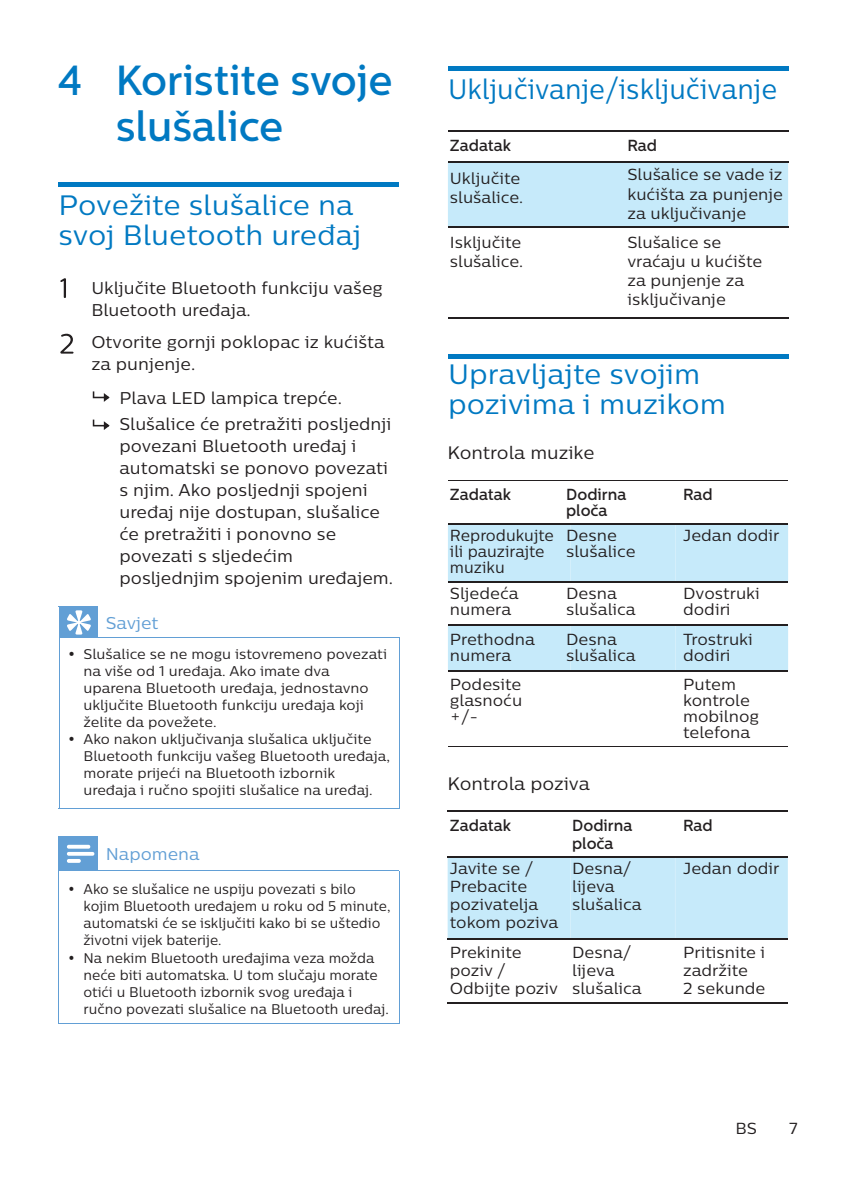
<style>
.page{position:relative;width:842px;height:1191px;background:#fff}
.page>*{position:absolute;margin:0;border:0;box-sizing:border-box;transform-origin:0 0}
.t1{font:500 42px/46px "Centrale Sans";color:#0079c2}
.t2{font:28px/30px "Centrale Sans";color:#0079c2}
.t3{font:28px "Centrale Sans";color:#0079c2;scale:.92 1}
.t4{font:18px "Centrale Sans";color:#231f20}
.t5{font:17px/22px "Centrale Sans";color:#231f20}
.t6{font:17px "Centrale Sans";color:#629fd5}
.t7{font:16px/16px "Centrale Sans";color:#231f20}
.t8{font:500 16px/16px "Centrale Sans";color:#231f20}
.t9{font:16px/16px "Centrale Sans";color:#231f20;scale:.95 1}
.t10{font:14px/17px "Centrale Sans";color:#231f20}
.t11{font:14px/17px "Centrale Sans";color:#231f20;scale:.96 1}
.t12{font:14px/17px "Centrale Sans";color:#231f20;scale:.95 1}
</style>
<div class="page">
<hr style="left:448px;top:67px;width:340px;height:4px;background:#0079c2">
<hr style="left:448px;top:354px;width:340px;height:4px;background:#0079c2">
<svg style="left:448px;top:524px;width:340px;height:146px;fill:#c6eafa"></svg>
<hr style="left:448px;top:479px;width:132px;height:1px;background:#231f20">
<hr style="left:580px;top:479px;width:94px;height:1px;background:#231f20">
<hr style="left:674px;top:479px;width:114px;height:1px;background:#231f20">
<hr style="left:448px;top:523px;width:132px;height:1px;background:#231f20">
<hr style="left:580px;top:523px;width:94px;height:1px;background:#231f20">
<hr style="left:674px;top:523px;width:114px;height:1px;background:#231f20">
<hr style="left:448px;top:581px;width:132px;height:2px;background:#231f20">
<hr style="left:580px;top:581px;width:94px;height:2px;background:#231f20">
<hr style="left:674px;top:581px;width:114px;height:2px;background:#231f20">
<hr style="left:448px;top:624px;width:132px;height:1px;background:#231f20">
<hr style="left:580px;top:624px;width:94px;height:1px;background:#231f20">
<hr style="left:674px;top:624px;width:114px;height:1px;background:#231f20">
<hr style="left:448px;top:670px;width:132px;height:1px;background:#231f20">
<hr style="left:580px;top:670px;width:94px;height:1px;background:#231f20">
<hr style="left:674px;top:670px;width:114px;height:1px;background:#231f20">
<hr style="left:448px;top:746px;width:132px;height:1px;background:#231f20">
<hr style="left:580px;top:746px;width:94px;height:1px;background:#231f20">
<hr style="left:674px;top:746px;width:114px;height:1px;background:#231f20">
<hr style="left:59px;top:182px;width:340px;height:4px;background:#0079c2">
<svg style="left:60px;top:278px;width:6px;height:20px"></svg>
<svg style="left:60px;top:334px;width:14px;height:19px"></svg>
<svg style="left:93px;top:391px;width:17px;height:11px"></svg>
<svg style="left:93px;top:419px;width:17px;height:11px"></svg>
<div style="left:59px;top:607px;width:39px;height:31px;background:#629fd5"></div>
<hr style="left:59px;top:638px;width:1px;height:170px;background:#629fd5">
<hr style="left:399px;top:638px;width:1px;height:170px;background:#629fd5">
<hr style="left:59px;top:808px;width:39px;height:1px;background:#629fd5">
<hr style="left:98px;top:808px;width:301px;height:1px;background:#629fd5">
<hr style="left:59px;top:606px;width:39px;height:1px;background:#629fd5">
<hr style="left:98px;top:607px;width:1px;height:31px;background:#629fd5">
<hr style="left:98px;top:638px;width:301px;height:1px;background:#629fd5">
<svg style="left:67px;top:610px;width:24px;height:24px"></svg>
<div style="left:59px;top:836px;width:39px;height:35px;background:#629fd5"></div>
<hr style="left:59px;top:871px;width:1px;height:152px;background:#629fd5">
<hr style="left:399px;top:871px;width:1px;height:152px;background:#629fd5">
<hr style="left:59px;top:1023px;width:39px;height:1px;background:#629fd5">
<hr style="left:98px;top:1023px;width:301px;height:1px;background:#629fd5">
<hr style="left:97px;top:870px;width:302px;height:1px;background:#629fd5">
<svg style="left:67px;top:844px;width:27px;height:19px"></svg>
<div style="left:448px;top:162px;width:340px;height:64px;background:#c6eafa"></div>
<hr style="left:448px;top:130px;width:128px;height:1px;background:#231f20">
<hr style="left:576px;top:130px;width:108px;height:1px;background:#231f20">
<hr style="left:684px;top:130px;width:104px;height:1px;background:#231f20">
<hr style="left:448px;top:161px;width:128px;height:1px;background:#231f20">
<hr style="left:576px;top:161px;width:108px;height:1px;background:#231f20">
<hr style="left:684px;top:161px;width:104px;height:1px;background:#231f20">
<hr style="left:448px;top:226px;width:128px;height:1px;background:#231f20">
<hr style="left:576px;top:226px;width:108px;height:1px;background:#231f20">
<hr style="left:684px;top:226px;width:104px;height:1px;background:#231f20">
<hr style="left:448px;top:318px;width:340px;height:1px;background:#231f20">
<div style="left:448px;top:858px;width:340px;height:80px;background:#c6eafa"></div>
<hr style="left:448px;top:810px;width:132px;height:1px;background:#231f20">
<hr style="left:580px;top:810px;width:93px;height:1px;background:#231f20">
<hr style="left:673px;top:810px;width:115px;height:1px;background:#231f20">
<hr style="left:448px;top:857px;width:132px;height:1px;background:#231f20">
<hr style="left:580px;top:857px;width:93px;height:1px;background:#231f20">
<hr style="left:673px;top:857px;width:115px;height:1px;background:#231f20">
<hr style="left:448px;top:938px;width:132px;height:1px;background:#231f20">
<hr style="left:580px;top:938px;width:93px;height:1px;background:#231f20">
<hr style="left:673px;top:938px;width:115px;height:1px;background:#231f20">
<hr style="left:448px;top:1002px;width:132px;height:1px;background:#231f20">
<hr style="left:580px;top:1002px;width:93px;height:1px;background:#231f20">
<hr style="left:673px;top:1002px;width:115px;height:1px;background:#231f20">
<h1 class="t1" style="left:116px;top:57px;width:278px;text-indent:-58px">4 Koristite svoje slušalice</h1>
<h2 class="t2" style="left:59px;top:189px;width:304px">Povežite slušalice na svoj Bluetooth uređaj</h2>
<p class="t5" style="left:91px;top:277px;width:293px">Uključite Bluetooth funkciju vašeg<br>Bluetooth uređaja.</p>
<p class="t5" style="left:91px;top:331px;width:295px">Otvorite gornji poklopac iz kućišta za punjenje.</p>
<p class="t5" style="left:119px;top:384px;width:273px;line-height:26px">Plava LED lampica trepće.<br>Slušalice će pretražiti posljednji</p>
<p class="t5" style="left:119px;top:434px;width:275px">povezani Bluetooth uređaj i automatski se ponovo povezati s njim. Ako posljednji spojeni uređaj nije dostupan, slušalice će pretražiti i ponovno se povezati s sljedećim posljednjim spojenim uređajem.</p>
<p class="t6" style="left:106px;top:612px;width:54px">Savjet</p>
<p class="t10" style="left:83px;top:645px;width:305px;text-indent:-15px">• Slušalice se ne mogu istovremeno povezati na više od 1 uređaja. Ako imate dva uparena Bluetooth uređaja, jednostavno uključite Bluetooth funkciju uređaja koji želite da povežete.</p>
<p class="t10" style="left:83px;top:730px;width:308px;text-indent:-15px">• Ako nakon uključivanja slušalica uključite Bluetooth funkciju vašeg Bluetooth uređaja, morate prijeći na Bluetooth izbornik uređaja i ručno spojiti slušalice na uređaj.</p>
<p class="t6" style="left:106px;top:843px;width:96px">Napomena</p>
<p class="t12" style="left:83px;top:880px;width:325px;text-indent:-15px">• Ako se slušalice ne uspiju povezati s bilo kojim Bluetooth uređajem u roku od 5 minute, automatski će se isključiti kako bi se uštedio životni vijek baterije.</p>
<p class="t11" style="left:83px;top:949px;width:319px;text-indent:-15px">• Na nekim Bluetooth uređajima veza možda neće biti automatska. U tom slučaju morate otići u Bluetooth izbornik svog uređaja i ručno povezati slušalice na Bluetooth uređaj.</p>
<h2 class="t3" style="left:448px;top:72px;width:359px">Uključivanje/isključivanje</h2>
<p class="t8" style="left:627px;top:137px;width:31px">Rad</p>
<p class="t8" style="left:450px;top:138px;width:63px">Zadatak</p>
<p class="t7" style="left:450px;top:168px;width:75px;line-height:19.2px">Uključite slušalice.</p>
<p class="t7" style="left:627px;top:165px;width:157px;line-height:19.2px;text-align:justify">Slušalice se vade iz kućišta za punjenje za uključivanje</p>
<p class="t7" style="left:627px;top:232px;width:137px;line-height:19.2px">Slušalice se vraćaju u kućište za punjenje za isključivanje</p>
<p class="t7" style="left:450px;top:232px;width:75px;line-height:19.2px">Isključite slušalice.</p>
<h2 class="t2" style="left:448px;top:359px;width:280px">Upravljajte svojim pozivima i muzikom</h2>
<p class="t4" style="left:448px;top:442px;width:148px">Kontrola muzike</p>
<p class="t8" style="left:450px;top:486px;width:63px">Zadatak</p>
<p class="t8" style="left:566px;top:486px;width:62px">Dodirna ploča</p>
<p class="t8" style="left:683px;top:486px;width:31px">Rad</p>
<p class="t9" style="left:450px;top:526px;width:111px">Reprodukujte ili pauzirajte muziku</p>
<p class="t7" style="left:450px;top:585px;width:70px">Sljedeća numera</p>
<p class="t7" style="left:566px;top:585px;width:71px">Desna slušalica</p>
<p class="t7" style="left:683px;top:585px;width:78px">Dvostruki dodiri</p>
<p class="t7" style="left:450px;top:631px;width:87px">Prethodna numera</p>
<p class="t7" style="left:566px;top:631px;width:71px">Desna slušalica</p>
<p class="t7" style="left:683px;top:631px;width:71px">Trostruki dodiri</p>
<p class="t7" style="left:450px;top:676px;width:74px;text-align:justify">Podesite glasnoću +/-</p>
<p class="t7" style="left:683px;top:676px;width:78px">Putem kontrole mobilnog telefona</p>
<p class="t7" style="left:566px;top:527px;width:71px">Desne slušalice</p>
<p class="t7" style="left:683px;top:527px;width:98px">Jedan dodir</p>
<p class="t4" style="left:448px;top:772px;width:144px">Kontrola poziva</p>
<p class="t8" style="left:450px;top:817px;width:63px">Zadatak</p>
<p class="t8" style="left:572px;top:816px;width:62px;line-height:18px">Dodirna ploča</p>
<p class="t8" style="left:683px;top:817px;width:31px">Rad</p>
<p class="t7" style="left:450px;top:859px;width:110px;line-height:18px">Javite se /<br>Prebacite pozivatelja tokom poziva</p>
<p class="t7" style="left:450px;top:943px;width:110px;line-height:18px">Prekinite poziv /<br>Odbijte poziv</p>
<p class="t7" style="left:572px;top:943px;width:71px;line-height:18px">Desna/ lijeva slušalica</p>
<p class="t7" style="left:683px;top:943px;width:84px;line-height:18px">Pritisnite i zadržite<br>2 sekunde</p>
<p class="t7" style="left:572px;top:859px;width:71px;line-height:18px">Desna/ lijeva slušalica</p>
<p class="t7" style="left:683px;top:860px;width:98px">Jedan dodir</p>
<p class="t7" style="left:735px;top:1120px;width:23px">BS</p>
<p class="t7" style="left:789px;top:1120px;width:10px">7</p>
</div>
